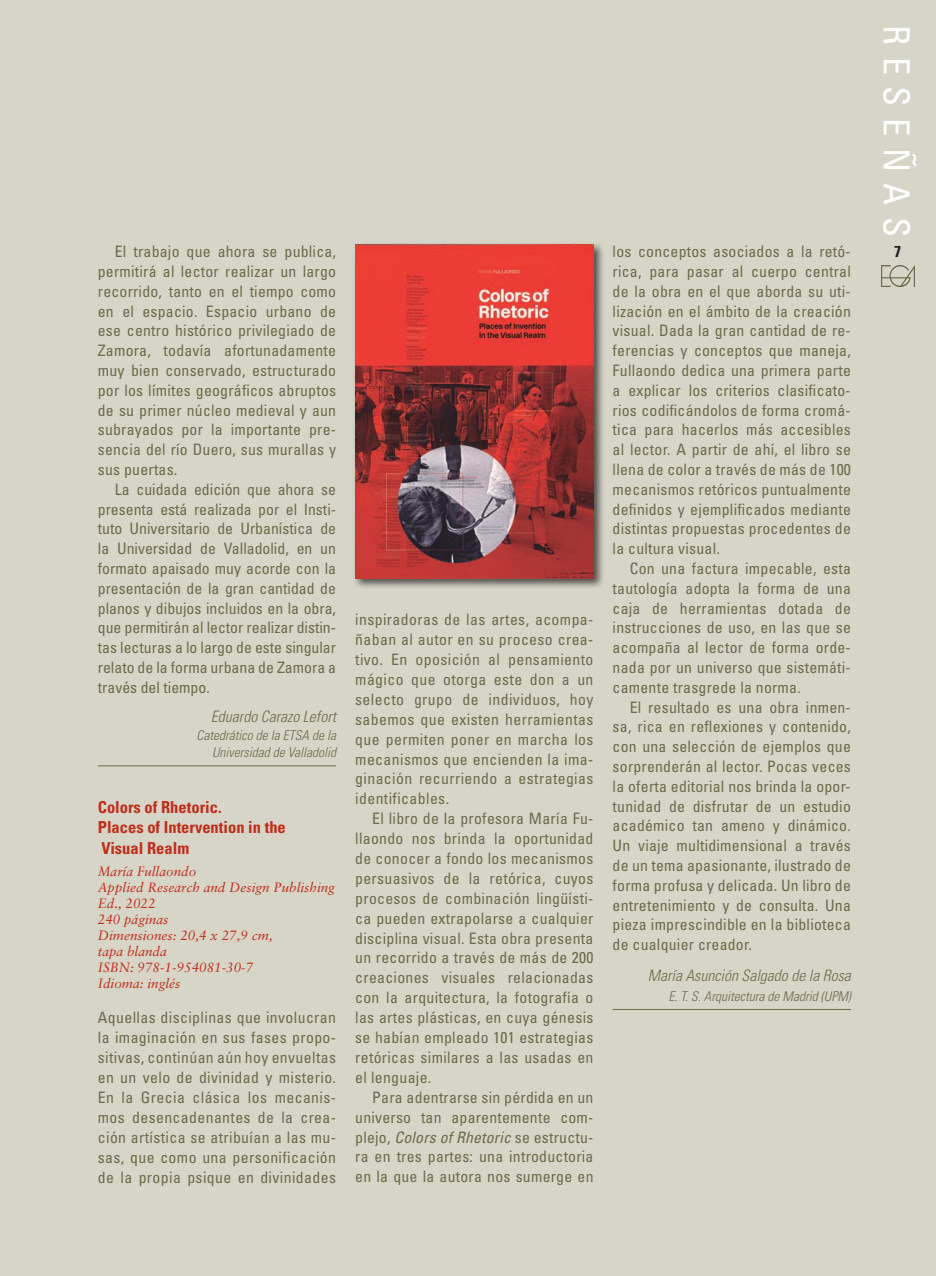
<style>
.page{position:relative;width:936px;height:1276px;background:#fff}
.page>*{position:absolute;margin:0;border:0;box-sizing:border-box;transform-origin:0 0}
.t1{font:condensed 36px "Univers";letter-spacing:.325em;color:#fff}
.Txt_titulo_libro{font:700 condensed 16.5px/20.1px "Univers";color:#c02d19}
.t2{font:condensed 15.75px/19.8px "Univers";letter-spacing:.015em;color:#6d6a4a;text-align:justify}
.firma_autor{font:italic 300 condensed 15.75px "Univers";color:#6d6a4a}
.t3{font:700 condensed 15.75px "Univers";color:#231f20}
.txt_infor_libro{font:italic 13.5px/16px "Sabon";color:#c02d19}
.firma_autor-2{font:italic 300 condensed 13.5px/16.5px "Univers";color:#6d6a4a;text-align:right}
.s1{font-style:italic}
</style>
<div class="page">
<div style="left:0;top:0;width:935px;height:1276px;background:#d6d5c8"></div>
<img style="left:881px;top:265px;width:33px;height:21px">
<hr style="left:612px;top:1009px;width:238px;height:1px;background:#6d6a4a">
<hr style="left:98px;top:765px;width:238px;height:1px;background:#6d6a4a">
<div style="left:352px;top:242px;width:253px;height:348px;background:#231f20;opacity:.75"></div>
<img style="left:355px;top:244px;width:238px;height:334px">
<p class="t2" style="left:98px;top:241px;width:240px;text-indent:17px">El trabajo que ahora se publica, permitirá al lector realizar un largo recorrido, tanto en el tiempo como en el espacio. Espacio urbano de ese centro histórico privilegiado de Zamora, todavía afortunadamente muy bien conservado, estructurado por los límites geográficos abruptos de su primer núcleo medieval y aun subrayados por la importante pre&shy;sencia del río Duero, sus murallas y sus puertas.</p>
<p class="t2" style="left:98px;top:479px;width:240px;text-indent:17px">La cuidada edición que ahora se presenta está realizada por el Insti&shy;tuto Universitario de Urbanística de la Universidad de Valladolid, en un formato apaisado muy acorde con la presentación de la gran cantidad de planos y dibujos incluidos en la obra, que permitirán al lector realizar distin&shy;tas lecturas a lo largo de este singular relato de la forma urbana de Zamora a través del tiempo.</p>
<p class="firma_autor" style="left:211px;top:707px;width:127px">Eduardo Carazo Lefort</p>
<p class="firma_autor-2" style="left:196px;top:727px;width:141px">Catedrático de la ETSA de la<br>Universidad de Valladolid</p>
<p class="Txt_titulo_libro" style="left:98px;top:797px;width:189px">Colors of Rhetoric.<br>Places of Intervention in the<br>Visual Realm</p>
<p class="txt_infor_libro" style="left:98px;top:863px;width:100px">María Fullaondo</p>
<p class="txt_infor_libro" style="left:98px;top:879px;width:239px">Applied Research and Design Publishing<br>Ed., 2022</p>
<p class="txt_infor_libro" style="left:98px;top:911px;width:72px">240 páginas</p>
<p class="txt_infor_libro" style="left:98px;top:927px;width:176px">Dimensiones: 20,4 x 27,9 cm, tapa blanda</p>
<p class="txt_infor_libro" style="left:98px;top:959px;width:157px">ISBN: 978-1-954081-30-7</p>
<p class="txt_infor_libro" style="left:98px;top:975px;width:84px">Idioma: inglés</p>
<p class="t2" style="left:98px;top:1007px;width:240px">Aquellas disciplinas que involucran la imaginación en sus fases propo&shy;sitivas, continúan aún hoy envueltas en un velo de divinidad y misterio.<br>En la Grecia clásica los mecanis&shy;mos desencadenantes de la crea&shy;ción artística se atribuían a las mu&shy;sas, que como una personificación de la propia psique en divinidades</p>
<p class="t2" style="left:355px;top:609px;width:240px">inspiradoras de las artes, acompa&shy;ñaban al autor en su proceso crea&shy;tivo. En oposición al pensamiento mágico que otorga este don a un selecto grupo de individuos, hoy sabemos que existen herramientas que permiten poner en marcha los mecanismos que encienden la ima&shy;ginación recurriendo a estrategias identificables.</p>
<p class="t2" style="left:355px;top:808px;width:240px;text-indent:17px">El libro de la profesora María Fu&shy;llaondo nos brinda la oportunidad de conocer a fondo los mecanismos persuasivos de la retórica, cuyos procesos de combinación lingüísti&shy;ca pueden extrapolarse a cualquier disciplina visual. Esta obra presenta un recorrido a través de más de 200 creaciones visuales relacionadas con la arquitectura, la fotografía o las artes plásticas, en cuya génesis se habían empleado 101 estrategias retóricas similares a las usadas en el lenguaje.</p>
<p class="t2" style="left:355px;top:1087px;width:240px;text-indent:17px">Para adentrarse sin pérdida en un universo tan aparentemente com&shy;plejo, <span class="s1">Colors of Rhetoric</span> se estructu&shy;ra en tres partes: una introductoria en la que la autora nos sumerge en</p>
<p class="t1" style="left:919px;top:25px;width:214px;rotate:90deg">RESEÑAS</p>
<p class="t2" style="left:612px;top:241px;width:240px">los conceptos asociados a la retó-</p>
<p class="t3" style="left:894px;top:242px;width:8px">7</p>
<p class="t2" style="left:612px;top:261px;width:240px">rica, para pasar al cuerpo central de la obra en el que aborda su uti&shy;lización en el ámbito de la creación visual. Dada la gran cantidad de re&shy;ferencias y conceptos que maneja, Fullaondo dedica una primera parte a explicar los criterios clasificato&shy;rios codificándolos de forma cromá&shy;tica para hacerlos más accesibles al lector. A partir de ahí, el libro se llena de color a través de más de 100 mecanismos retóricos puntualmente definidos y ejemplificados mediante distintas propuestas procedentes de la cultura visual.</p>
<p class="t2" style="left:612px;top:558px;width:240px;text-indent:17px">Con una factura impecable, esta tautología adopta la forma de una caja de herramientas dotada de instrucciones de uso, en las que se acompaña al lector de forma orde&shy;nada por un universo que sistemáti&shy;camente trasgrede la norma.</p>
<p class="t2" style="left:612px;top:697px;width:240px;text-indent:17px">El resultado es una obra inmen&shy;sa, rica en reflexiones y contenido, con una selección de ejemplos que sorprenderán al lector. Pocas veces la oferta editorial nos brinda la opor&shy;tunidad de disfrutar de un estudio académico tan ameno y dinámico.<br>Un viaje multidimensional a través de un tema apasionante, ilustrado de forma profusa y delicada. Un libro de entretenimiento y de consulta. Una pieza imprescindible en la biblioteca de cualquier creador.</p>
<p class="firma_autor" style="left:648px;top:965px;width:204px">María Asunción Salgado de la Rosa</p>
<p class="firma_autor-2" style="left:668px;top:987px;width:184px">E. T. S. Arquitectura de Madrid (UPM)</p>
</div>
